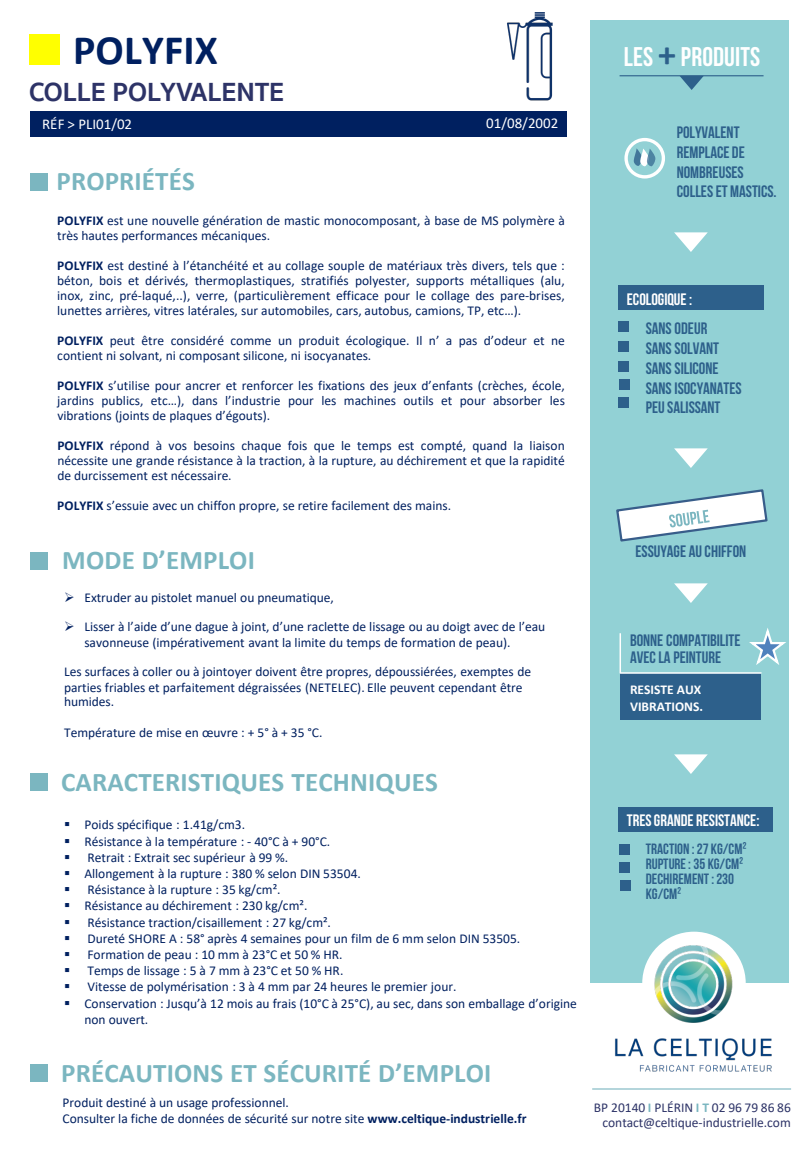
<style>
.page{position:relative;width:810px;height:1170px;background:#fff}
.page>*{position:absolute;margin:0;border:0;box-sizing:border-box;transform-origin:0 0}
.t1{font:700 42px "Calibri";letter-spacing:.005em;color:#002060}
.t2{font:700 27px "Calibri";letter-spacing:.005em;color:#7bb6c0}
.t3{font:700 27px "Sukhumvit Set";color:#2d3367}
.t4{font:27px "Bebas Neue";letter-spacing:.005em;color:#fff}
.t5{font:16.5px/19.8px "Bebas Neue";letter-spacing:-.005em;color:#2d608b}
.t6{font:16.5px "Bebas Neue";color:#fff}
.t7{font:15px/15.1px "Bebas Neue";color:#2d608b}
.t8{font:15px "Calibri";color:#fff}
.t9{font:13.5px/15px "Calibri";color:#002060}
.t10{font:13.5px/15px "Calibri";color:#2d3367;text-align:right}
.t11{font:700 13.5px/16.2px "Calibri";color:#fff}
.s1{font-weight:700}
.s2{font-family:"Calibri";font-weight:700;font-size:36px;color:#2d608b}
.s3{font-weight:700;color:#7bb6c0}
</style>
<div class="page">
<div style="left:590px;top:20px;width:199px;height:963px;background:#92d1d5"></div>
<div style="left:31px;top:112px;width:536px;height:25px;background:#002060"></div>
<div style="left:30px;top:34px;width:30px;height:31px;background:#ff0"></div>
<div style="left:30px;top:173px;width:18px;height:17px;background:#7bb6c0"></div>
<div style="left:30px;top:552px;width:18px;height:18px;background:#7bb6c0"></div>
<div style="left:30px;top:774px;width:18px;height:17px;background:#7bb6c0"></div>
<div style="left:30px;top:1065px;width:18px;height:17px;background:#7bb6c0"></div>
<hr style="left:620px;top:75px;width:144px;height:1px;background:#2d608b">
<svg style="left:680px;top:76px;width:24px;height:14px"></svg>
<svg style="left:633px;top:148px;width:23px;height:19px"></svg>
<div style="left:624px;top:138px;width:41px;height:41px;border:3px solid #fff;border-radius:50%"></div>
<svg style="left:674px;top:232px;width:34px;height:20px"></svg>
<div style="left:618px;top:286px;width:146px;height:24px;background:#2d608b"></div>
<div style="left:618px;top:321px;width:11px;height:10px;background:#2d608b"></div>
<div style="left:618px;top:341px;width:11px;height:11px;background:#2d608b"></div>
<div style="left:618px;top:362px;width:11px;height:10px;background:#2d608b"></div>
<svg style="left:674px;top:448px;width:34px;height:20px"></svg>
<svg style="left:616px;top:489px;width:152px;height:53px"></svg>
<svg style="left:674px;top:583px;width:34px;height:20px"></svg>
<div style="left:620px;top:674px;width:141px;height:46px;background:#2d608b"></div>
<svg style="left:619px;top:628px;width:167px;height:46px"></svg>
<svg style="left:674px;top:754px;width:34px;height:20px"></svg>
<div style="left:618px;top:807px;width:155px;height:25px;background:#2d608b"></div>
<div style="left:619px;top:863px;width:11px;height:10px;background:#2d608b"></div>
<div style="left:620px;top:881px;width:11px;height:10px;background:#2d608b"></div>
<hr style="left:592px;top:1088px;width:199px;height:2px;background:#7bb6c0">
<img style="left:599px;top:931px;width:190px;height:158px">
<img style="left:507px;top:12px;width:46px;height:89px">
<div style="left:620px;top:845px;width:10px;height:10px;background:#2d608b"></div>
<div style="left:620px;top:380px;width:10px;height:10px;background:#2d608b"></div>
<div style="left:618px;top:398px;width:11px;height:10px;background:#2d608b"></div>
<h1 class="t1" style="left:73px;top:20px;width:146px">POLYFIX</h1>
<p class="t3" style="left:29px;top:72px;width:256px">COLLE POLYVALENTE</p>
<p class="t8" style="left:42px;top:114px;width:92px">RÉF &gt; PLI01/02</p>
<p class="t8" style="left:486px;top:113px;width:73px">01/08/2002</p>
<p class="t2" style="left:56px;top:162px;width:140px">PROPRIÉTÉS</p>
<p class="t9" style="left:57px;top:213px;width:509px"><span class="s1">POLYFIX</span> est une nouvelle génération de mastic monocomposant, à base de MS polymère à très hautes performances mécaniques.</p>
<p class="t9" style="left:57px;top:258px;width:509px;text-align:justify"><span class="s1">POLYFIX</span> est destiné à l’étanchéité et au collage souple de matériaux très divers, tels que : béton, bois et dérivés, thermoplastiques, stratifiés polyester, supports métalliques (alu, inox, zinc, pré-laqué,..), verre, (particulièrement efficace pour le collage des pare-brises, lunettes arrières, vitres latérales, sur automobiles, cars, autobus, camions, TP, etc…).</p>
<p class="t9" style="left:57px;top:333px;width:509px"><span class="s1">POLYFIX</span> peut être considéré comme un produit écologique. Il n’ a pas d’odeur et ne contient ni solvant, ni composant silicone, ni isocyanates.</p>
<p class="t9" style="left:57px;top:378px;width:509px;text-align:justify"><span class="s1">POLYFIX</span> s’utilise pour ancrer et renforcer les fixations des jeux d’enfants (crèches, école, jardins publics, etc…), dans l’industrie pour les machines outils et pour absorber les vibrations (joints de plaques d’égouts).</p>
<p class="t9" style="left:57px;top:438px;width:509px;text-align:justify"><span class="s1">POLYFIX</span> répond à vos besoins chaque fois que le temps est compté, quand la liaison nécessite une grande résistance à la traction, à la rupture, au déchirement et que la rapidité de durcissement est nécessaire.</p>
<p class="t9" style="left:57px;top:498px;width:395px"><span class="s1">POLYFIX</span> s’essuie avec un chiffon propre, se retire facilement des mains.</p>
<p class="t2" style="left:62px;top:541px;width:194px">MODE D’EMPLOI</p>
<p class="t9" style="left:64px;top:589px;width:271px">➢ Extruder au pistolet manuel ou pneumatique,</p>
<p class="t9" style="left:84px;top:619px;width:463px;text-indent:-20px">➢ Lisser à l’aide d’une dague à joint, d’une raclette de lissage ou au doigt avec de l’eau savonneuse (impérativement avant la limite du temps de formation de peau).</p>
<p class="t9" style="left:64px;top:664px;width:469px">Les surfaces à coller ou à jointoyer doivent être propres, dépoussiérées, exemptes de parties friables et parfaitement dégraissées (NETELEC). Elle peuvent cependant être humides.</p>
<p class="t9" style="left:64px;top:724px;width:260px">Température de mise en œuvre : + 5° à + 35 °C.</p>
<p class="t2" style="left:61px;top:763px;width:378px">CARACTERISTIQUES TECHNIQUES</p>
<p class="t9" style="left:64px;top:817px;width:183px">▪ Poids spécifique : 1.41g/cm3.</p>
<p class="t9" style="left:64px;top:833px;width:268px">▪ Résistance à la température : - 40°C à + 90°C.</p>
<p class="t9" style="left:64px;top:850px;width:226px">▪ Retrait : Extrait sec supérieur à 99 %.</p>
<p class="t9" style="left:64px;top:866px;width:298px">▪ Allongement à la rupture : 380 % selon DIN 53504.</p>
<p class="t9" style="left:64px;top:882px;width:218px">▪ Résistance à la rupture : 35 kg/cm².</p>
<p class="t9" style="left:64px;top:898px;width:245px">▪ Résistance au déchirement : 230 kg/cm².</p>
<p class="t9" style="left:64px;top:914px;width:268px">▪ Résistance traction/cisaillement : 27 kg/cm².</p>
<p class="t9" style="left:64px;top:931px;width:458px">▪ Dureté SHORE A : 58° après 4 semaines pour un film de 6 mm selon DIN 53505.</p>
<p class="t9" style="left:64px;top:947px;width:280px">▪ Formation de peau : 10 mm à 23°C et 50 % HR.</p>
<p class="t9" style="left:64px;top:963px;width:281px">▪ Temps de lissage : 5 à 7 mm à 23°C et 50 % HR.</p>
<p class="t9" style="left:64px;top:979px;width:394px">▪ Vitesse de polymérisation : 3 à 4 mm par 24 heures le premier jour.</p>
<p class="t9" style="left:84px;top:995px;width:494px;line-height:16.2px;text-indent:-20px">▪ Conservation : Jusqu’à 12 mois au frais (10°C à 25°C), au sec, dans son emballage d’origine non ouvert.</p>
<p class="t2" style="left:61px;top:1054px;width:432px">PRÉCAUTIONS ET SÉCURITÉ D’EMPLOI</p>
<p class="t9" style="left:62px;top:1094px;width:228px">Produit destiné à un usage professionnel.</p>
<p class="t9" style="left:62px;top:1111px;width:466px">Consulter la fiche de données de sécurité sur notre site <span class="s1">www.celtique-industrielle.fr</span></p>
<p class="t4" style="left:624px;top:42px;width:138px">LES <span class="s2">+</span> PRODUITS</p>
<p class="t5" style="left:677px;top:122px;width:64px">POLYVALENT</p>
<p class="t5" style="left:677px;top:142px;width:101px">REMPLACE DE<br>NOMBREUSES<br>COLLES ET MASTICS.</p>
<p class="t6" style="left:627px;top:290px;width:67px">ECOLOGIQUE :</p>
<p class="t5" style="left:646px;top:318px;width:63px">SANS ODEUR</p>
<p class="t5" style="left:646px;top:338px;width:75px">SANS SOLVANT</p>
<p class="t5" style="left:646px;top:358px;width:74px">SANS SILICONE</p>
<p class="t5" style="left:646px;top:378px;width:97px">SANS ISOCYANATES</p>
<p class="t5" style="left:646px;top:398px;width:76px">PEU SALISSANT</p>
<p class="t5" style="left:635px;top:541px;width:112px">ESSUYAGE AU CHIFFON</p>
<p class="t5" style="left:630px;top:632px;width:112px;line-height:16.5px">BONNE COMPATIBILITE<br>AVEC LA PEINTURE</p>
<p class="t11" style="left:630px;top:682px;width:74px">RESISTE AUX<br>VIBRATIONS.</p>
<p class="t6" style="left:627px;top:811px;width:134px">TRES GRANDE RESISTANCE:</p>
<p class="t7" style="left:646px;top:841px;width:102px">TRACTION : 27 KG/CM²</p>
<p class="t7" style="left:646px;top:856px;width:99px">RUPTURE : 35 KG/CM²</p>
<p class="t7" style="left:646px;top:871px;width:90px">DECHIREMENT : 230<br>KG/CM²</p>
<p class="t10" style="left:594px;top:1100px;width:198px">BP 20140 <span class="s3">I</span> PLÉRIN <span class="s3">I T</span> 02 96 79 86 86 contact@celtique-industrielle.com</p>
</div>
